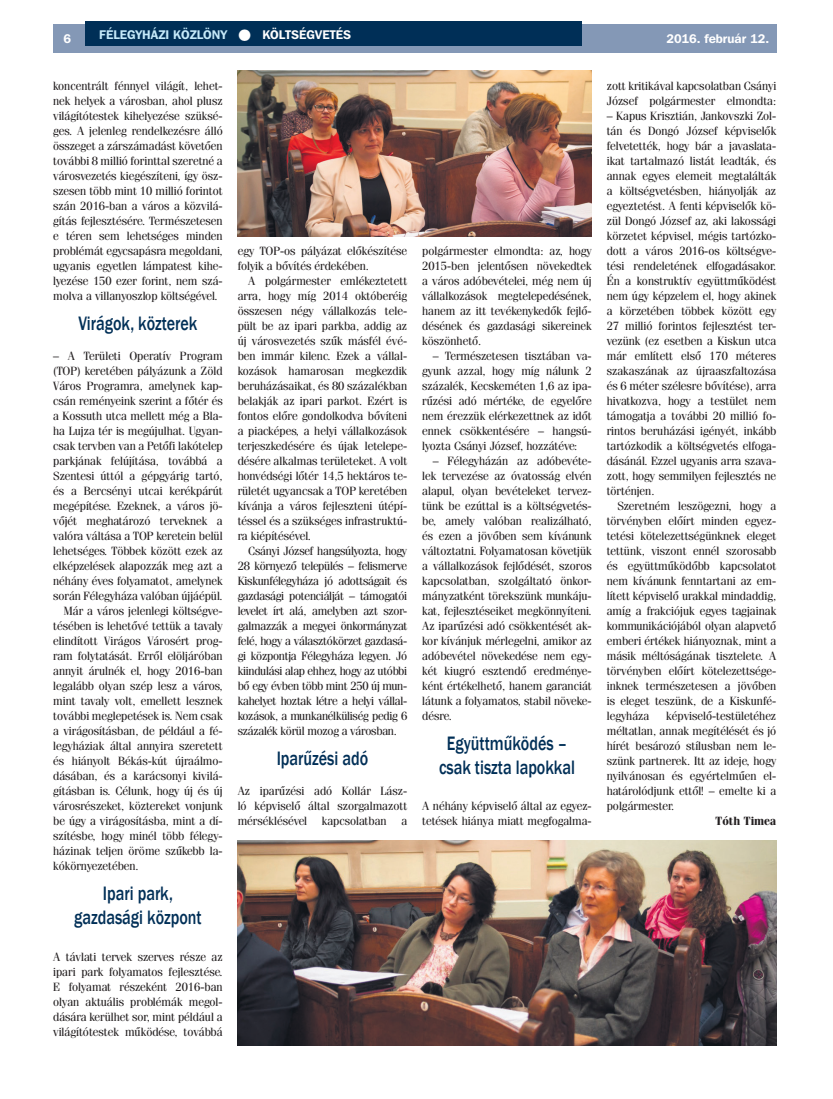
<style>
.page{position:relative;width:833px;height:1099px;background:#fff}
.page>*{position:absolute;margin:0;border:0;box-sizing:border-box;transform-origin:0 0}
.t1{font:500 20px/24px "Franklin Gothic";color:#002f57;text-align:center;scale:.8 1}
.t2{font:700 12.5px "Franklin Gothic PFL";color:#c6eafa}
.t3{font:700 12.5px "Franklin Gothic PFL";color:#fff}
.t4{font:11.88px/15px "Fenice PFL";color:#231f20;text-align:justify}
.t5{font:700 11.88px "Fenice PFL";color:#231f20}
.s1{color:#fff}
</style>
<div class="page">
<div style="left:53px;top:25px;width:723px;height:28px;background:#8498b6"></div>
<div style="left:85px;top:21px;width:496px;height:25px;background:#002f57"></div>
<img style="left:238px;top:71px;width:354px;height:166px">
<img style="left:238px;top:840px;width:538px;height:205px">
<p class="t2" style="left:99px;top:26px;width:253px">FÉLEGYHÁZI KÖZLÖNY <span class="s1">● KÖLTSÉGVETÉS</span></p>
<p class="t3" style="left:64px;top:31px;width:9px">6</p>
<p class="t3" style="left:666px;top:31px;width:104px">2016. február 12.</p>
<p class="t4" style="left:53px;top:78px;width:171px">koncentrált fénnyel világít, lehet&shy;nek helyek a városban, ahol plusz világítótestek kihelyezése szüksé&shy;ges. A jelenleg rendelkezésre álló összeget a zárszámadást követően további 8 millió forinttal szeretné a városvezetés kiegészíteni, így ös - szesen több mint 10 millió forintot szán 2016-ban a város a közvilá&shy;gítás fejlesztésére. Természetesen e téren sem lehetséges minden problémát egycsapásra megoldani, ugyanis egyetlen lámpatest kihe&shy;lyezése 150 ezer forint, nem szá&shy;molva a villanyoszlop költségével.</p>
<h1 class="t1" style="left:78px;top:312px;width:150px">Virágok, közterek</h1>
<p class="t4" style="left:53px;top:348px;width:171px">– A Területi Operatív Program</p>
<p class="t4" style="left:53px;top:363px;width:171px">(TOP) keretében pályázunk a Zöld</p>
<p class="t4" style="left:53px;top:378px;width:171px">Város Programra, amelynek kap-</p>
<p class="t4" style="left:53px;top:393px;width:171px">csán reményeink szerint a főtér és</p>
<p class="t4" style="left:53px;top:408px;width:171px">a Kossuth utca mellett még a Bla-</p>
<p class="t4" style="left:53px;top:423px;width:171px">ha Lujza tér is megújulhat. Ugyan-</p>
<p class="t4" style="left:53px;top:438px;width:171px">csak tervben van a Petőfi lakótelep</p>
<p class="t4" style="left:53px;top:453px;width:171px">parkjának felújítása, továbbá a</p>
<p class="t4" style="left:53px;top:468px;width:171px">Szentesi úttól a gépgyárig tartó,</p>
<p class="t4" style="left:53px;top:483px;width:171px">és a Bercsényi utcai kerékpárút</p>
<p class="t4" style="left:53px;top:498px;width:171px">megépítése. Ezeknek, a város jö-</p>
<p class="t4" style="left:53px;top:513px;width:171px">vőjét meghatározó terveknek a</p>
<p class="t4" style="left:53px;top:528px;width:171px">valóra váltása a TOP keretein belül</p>
<p class="t4" style="left:53px;top:543px;width:171px">lehetséges. Többek között ezek az</p>
<p class="t4" style="left:53px;top:558px;width:171px">elképzelések alapozzák meg azt a</p>
<p class="t4" style="left:53px;top:573px;width:171px">néhány éves folyamatot, amelynek</p>
<p class="t4" style="left:53px;top:588px;width:171px">során Félegyháza valóban újjáépül.</p>
<p class="t4" style="left:64px;top:603px;width:160px">Már a város jelenlegi költségve-</p>
<p class="t4" style="left:53px;top:618px;width:171px">tésében is lehetővé tettük a tavaly</p>
<p class="t4" style="left:53px;top:633px;width:171px">elindított Virágos Városért prog-</p>
<p class="t4" style="left:53px;top:648px;width:171px">ram folytatását. Erről elöljáróban</p>
<p class="t4" style="left:53px;top:663px;width:171px">annyit árulnék el, hogy 2016-ban</p>
<p class="t4" style="left:53px;top:678px;width:171px">legalább olyan szép lesz a város,</p>
<p class="t4" style="left:53px;top:693px;width:171px">mint tavaly volt, emellett lesznek</p>
<p class="t4" style="left:53px;top:708px;width:171px">további meglepetések is. Nem csak</p>
<p class="t4" style="left:53px;top:723px;width:171px">a virágosításban, de például a fé-</p>
<p class="t4" style="left:53px;top:738px;width:171px">legyháziak által annyira szeretett</p>
<p class="t4" style="left:53px;top:753px;width:171px">és hiányolt Békás-kút újraálmo-</p>
<p class="t4" style="left:53px;top:768px;width:171px">dásában, és a karácsonyi kivilá-</p>
<p class="t4" style="left:53px;top:783px;width:171px">gításban is. Célunk, hogy új és új</p>
<p class="t4" style="left:53px;top:798px;width:171px">városrészeket, köztereket vonjunk</p>
<p class="t4" style="left:53px;top:813px;width:171px">be úgy a virágosításba, mint a dí-</p>
<p class="t4" style="left:53px;top:828px;width:171px">szítésbe, hogy minél több félegy-</p>
<p class="t4" style="left:53px;top:843px;width:171px">házinak teljen öröme szűkebb la-</p>
<p class="t4" style="left:53px;top:858px;width:87px">kókörnyezetében.</p>
<h1 class="t1" style="left:74px;top:882px;width:161px">Ipari park, gazdasági központ</h1>
<p class="t4" style="left:53px;top:948px;width:171px">A távlati tervek szerves része az ipari park folyamatos fejlesztése.<br>E folyamat részeként 2016-ban olyan aktuális problémák megol&shy;dására kerülhet sor, mint például a világítótestek működése, továbbá</p>
<p class="t4" style="left:238px;top:243px;width:171px">egy TOP-os pályázat előkészítése folyik a bővítés érdekében.</p>
<p class="t4" style="left:238px;top:273px;width:171px;text-indent:11px">A polgármester emlékeztetett arra, hogy míg 2014 októberéig összesen négy vállalkozás tele&shy;pült be az ipari parkba, addig az új városvezetés szűk másfél évé&shy;ben immár kilenc. Ezek a vállal&shy;kozások hamarosan megkezdik beruházásaikat, és 80 százalékban belakják az ipari parkot. Ezért is fontos előre gondolkodva bővíteni a piacképes, a helyi vállalkozások terjeszkedésére és újak letelepe&shy;désére alkalmas területeket. A volt honvédségi lőtér 14,5 hektáros te&shy;rületét ugyancsak a TOP keretében kívánja a város fejleszteni útépí&shy;téssel és a szükséges infrastruktú&shy;ra kiépítésével.</p>
<p class="t4" style="left:238px;top:543px;width:171px;text-indent:11px">Csányi József hangsúlyozta, hogy 28 környező település – felismerve Kiskunfélegyháza jó adottságait és gazdasági potenciálját – támogatói levelet írt alá, amelyben azt szor&shy;galmazzák a megyei önkormányzat felé, hogy a választókörzet gazdasá&shy;gi központja Félegyháza legyen. Jó kiindulási alap ehhez, hogy az utóbbi bő egy évben több mint 250 új mun&shy;kahelyet hoztak létre a helyi vállal&shy;kozások, a munkanélküliség pedig 6 százalék körül mozog a városban.</p>
<h1 class="t1" style="left:277px;top:747px;width:116px">Iparűzési adó</h1>
<p class="t4" style="left:238px;top:783px;width:171px">Az iparűzési adó Kollár Lász&shy;ló képviselő által szorgalmazott mérséklésével kapcsolatban a</p>
<p class="t4" style="left:422px;top:243px;width:171px">polgármester elmondta: az, hogy 2015-ben jelentősen növekedtek a város adóbevételei, még nem új vállalkozások megtelepedésének, hanem az itt tevékenykedők fejlő&shy;désének és gazdasági sikereinek köszönhető.</p>
<p class="t4" style="left:422px;top:348px;width:171px;text-indent:11px">– Természetesen tisztában va&shy;gyunk azzal, hogy míg nálunk 2 százalék, Kecskeméten 1,6 az ipa&shy;rűzési adó mértéke, de egyelőre nem érezzük elérkezettnek az időt ennek csökkentésére – hangsú&shy;lyozta Csányi József, hozzátéve:</p>
<p class="t4" style="left:422px;top:453px;width:171px;text-indent:11px">– Félegyházán az adóbevéte&shy;lek tervezése az óvatosság elvén alapul, olyan bevételeket tervez&shy;tünk be ezúttal is a költségvetés&shy;be, amely valóban realizálható, és ezen a jövőben sem kívánunk változtatni. Folyamatosan követjük a vállalkozások fejlődését, szoros kapcsolatban, szolgáltató önkor&shy;mányzatként törekszünk munkáju&shy;kat, fejlesztéseiket megkönnyíteni.<br>Az iparűzési adó csökkentését ak&shy;kor kívánjuk mérlegelni, amikor az adóbevétel növekedése nem egy&shy;két kiugró esztendő eredménye&shy;ként értékelhető, hanem garanciát látunk a folyamatos, stabil növeke&shy;désre.</p>
<h1 class="t1" style="left:439px;top:732px;width:171px">Együttműködés – csak tiszta lapokkal</h1>
<p class="t4" style="left:422px;top:798px;width:171px">A néhány képviselő által az egyez&shy;tetések hiánya miatt megfogalma-</p>
<p class="t4" style="left:607px;top:78px;width:171px">zott kritikával kapcsolatban Csányi<br>József polgármester elmondta:</p>
<p class="t4" style="left:607px;top:108px;width:171px">– Kapus Krisztián, Jankovszki Zol&shy;tán és Dongó József képviselők felvetették, hogy bár a javaslata&shy;ikat tartalmazó listát leadták, és annak egyes elemeit megtalálták a költségvetésben, hiányolják az egyeztetést. A fenti képviselők kö&shy;zül Dongó József az, aki lakossági körzetet képvisel, mégis tartózko&shy;dott a város 2016-os költségve&shy;tési rendeletének elfogadásakor.<br>Én a konstruktív együttműködést nem úgy képzelem el, hogy akinek a körzetében többek között egy 27 millió forintos fejlesztést ter&shy;vezünk (ez esetben a Kiskun utca már említett első 170 méteres szakaszának az újraaszfaltozása és 6 méter szélesre bővítése), arra hivatkozva, hogy a testület nem támogatja a további 20 millió fo&shy;rintos beruházási igényét, inkább tartózkodik a költségvetés elfoga&shy;dásánál. Ezzel ugyanis arra szava&shy;zott, hogy semmilyen fejlesztés ne történjen.</p>
<p class="t4" style="left:607px;top:498px;width:171px;text-indent:11px">Szeretném leszögezni, hogy a törvényben előírt minden egyez&shy;tetési kötelezettségünknek eleget tettünk, viszont ennél szorosabb és együttműködőbb kapcsolatot nem kívánunk fenntartani az em&shy;lített képviselő urakkal mindaddig, amíg a frakciójuk egyes tagjainak kommunikációjából olyan alapvető emberi értékek hiányoznak, mint a másik méltóságának tisztelete. A törvényben előírt kötelezettsége&shy;inknek természetesen a jövőben is eleget teszünk, de a Kiskunfé&shy;legyháza</p>
<p class="t4" style="left:607px;top:708px;width:171px;text-indent:59px">képviselő-testületéhez méltatlan, annak megítélését és jó hírét besározó stílusban nem le&shy;szünk partnerek. Itt az ideje, hogy nyilvánosan és egyértelműen el&shy;határolódjunk ettől! – emelte ki a polgármester.</p>
<p class="t5" style="left:715px;top:813px;width:62px">Tóth Timea</p>
</div>
